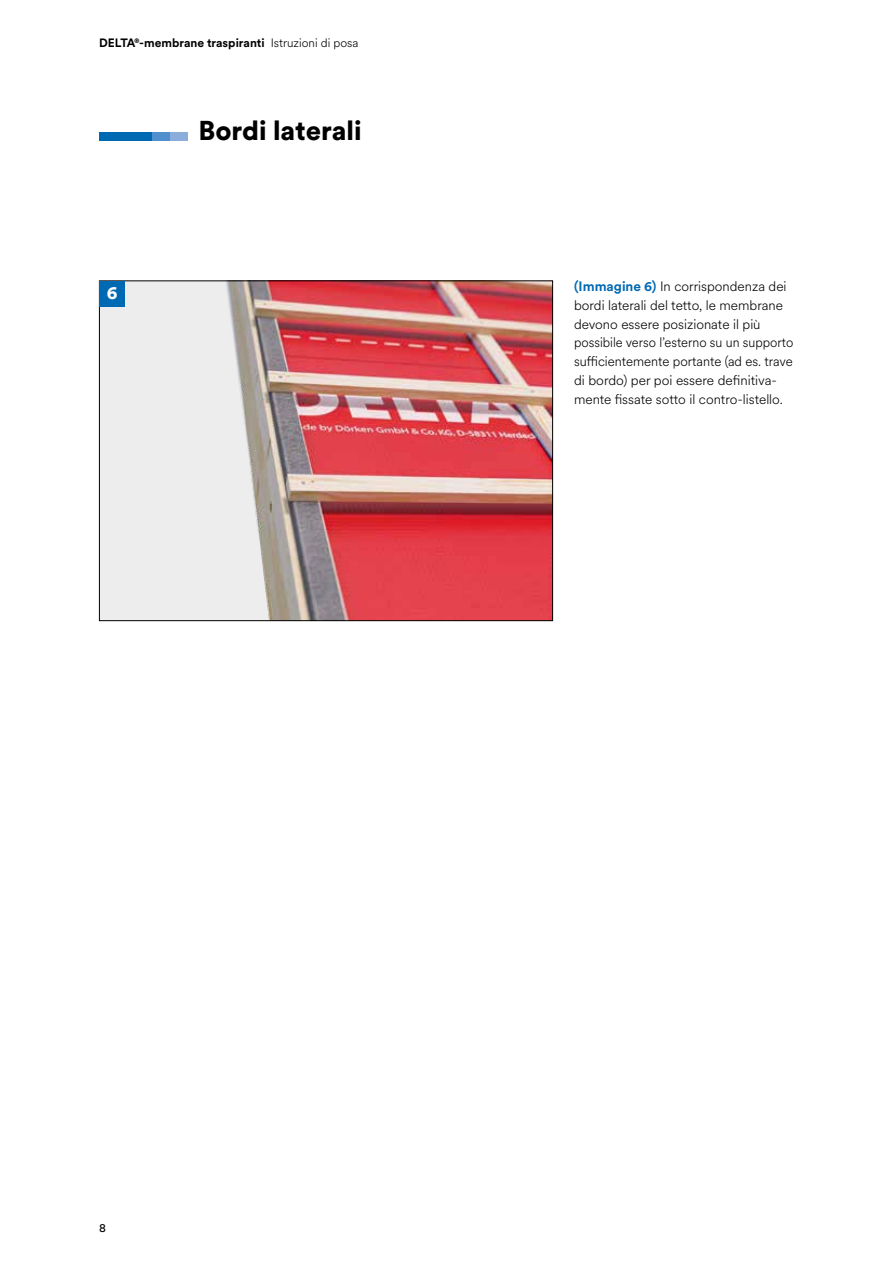
<style>
.page{position:relative;width:893px;height:1263px;background:#fff}
.page>*{position:absolute;margin:0;border:0;box-sizing:border-box;transform-origin:0 0}
.t1{font:900 27px "Circular XX";color:#000}
.t2{font:900 18px "Circular XX";color:#fff}
.t3{font:300 13.5px/18.8px "Circular XX";color:#000}
.t4{font:700 12px "Circular XX";color:#000}
.t5{font:12px "Circular XX";color:#000}
.s1{font-weight:300}
.s2{font-weight:700;color:#0069b4}
</style>
<div class="page">
<img style="left:101px;top:283px;width:450px;height:336px">
<div style="left:100px;top:281px;width:25px;height:26px;background:#0069b4"></div>
<div style="left:99px;top:132px;width:53px;height:8px;background:#0069b4"></div>
<div style="left:152px;top:132px;width:18px;height:8px;background:#4f8fcd"></div>
<div style="left:170px;top:132px;width:17px;height:8px;background:#8baddc"></div>
<p class="t4" style="left:99px;top:34px;width:261px">DELTA®-membrane traspiranti <span class="s1">Istruzioni di posa</span></p>
<h2 class="t2" style="left:107px;top:280px;width:12px">6</h2>
<h1 class="t1" style="left:198px;top:112px;width:165px">Bordi laterali</h1>
<p class="t3" style="left:574px;top:276px;width:221px"><span class="s2">(Immagine 6)</span> In corrispondenza dei bordi laterali del tetto, le membrane devono essere posizionate il più possibile verso l’esterno su un supporto sufficientemente portante (ad es. trave di bordo) per poi essere definitiva&shy;mente fissate sotto il contro-listello.</p>
<p class="t5" style="left:99px;top:1219px;width:8px">8</p>
</div>
